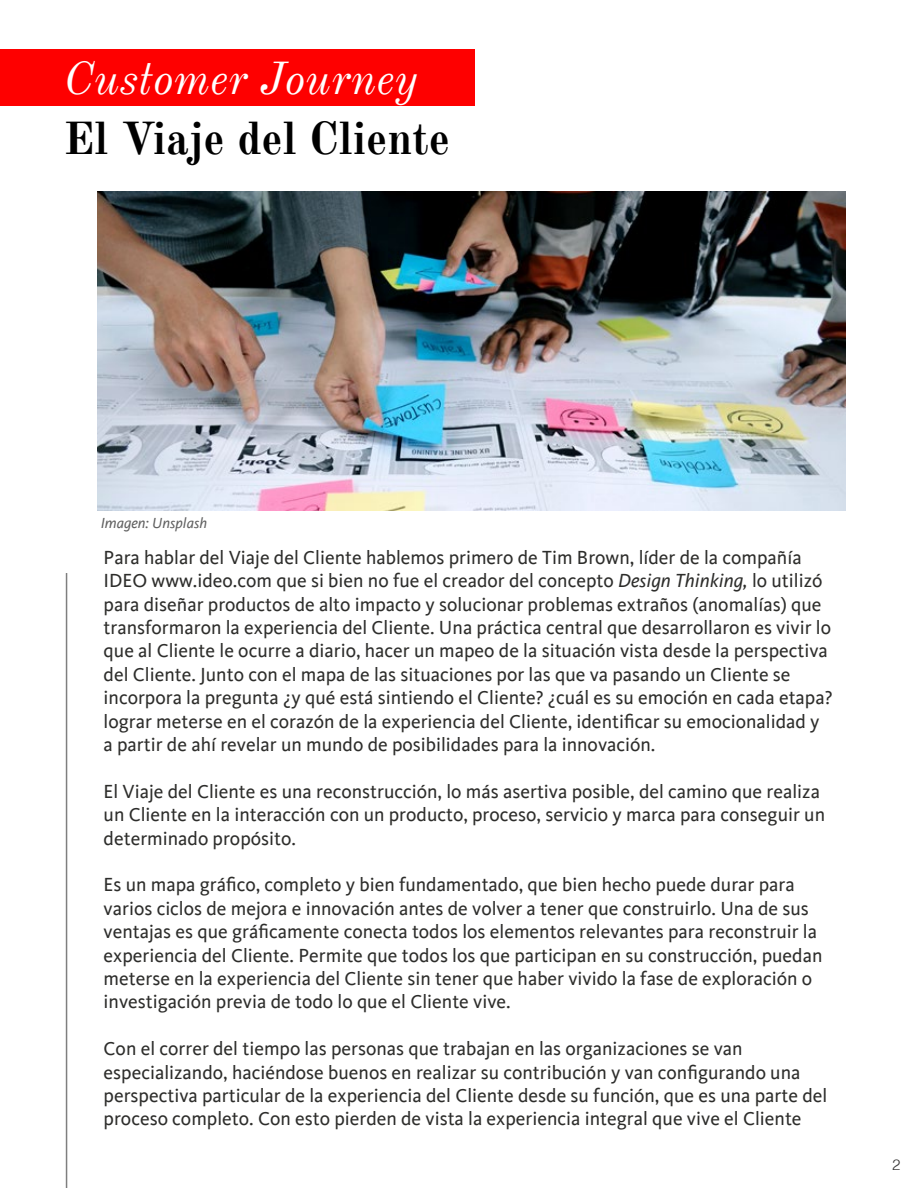
<style>
.page{position:relative;width:918px;height:1188px;background:#fff}
.page>*{position:absolute;margin:0;border:0;box-sizing:border-box;transform-origin:0 0}
.t1{font:700 45px "Old Standard TT";color:#000}
.t2{font:italic 45px "Old Standard TT";color:#fff}
.t3{font:19.5px/23.4px "Kievit";color:#2d2d2b}
.t4{font:italic 15px "Kievit";color:#606060}
.t5{font:300 15px "Helvetica";color:#353434}
.s1{font-style:italic}
</style>
<div class="page">
<div style="left:0;top:49px;width:475px;height:57px;background:#fe0000"></div>
<img style="left:97px;top:192px;width:748px;height:318px">
<hr style="left:66px;top:573px;width:1px;height:615px;background:#7f7f7f">
<h1 class="t2" style="left:64px;top:51px;width:356px">Customer Journey</h1>
<h1 class="t1" style="left:64px;top:111px;width:388px">El Viaje del Cliente</h1>
<p class="t4" style="left:101px;top:514px;width:108px">Imagen: Unsplash</p>
<p class="t3" style="left:104px;top:546px;width:730px">Para hablar del Viaje del Cliente hablemos primero de Tim Brown, líder de la compañía IDEO www.ideo.com que si bien no fue el creador del concepto <span class="s1">Design Thinking,</span> lo utilizó para diseñar productos de alto impacto y solucionar problemas extraños (anomalías) que transformaron la experiencia del Cliente. Una práctica central que desarrollaron es vivir lo que al Cliente le ocurre a diario, hacer un mapeo de la situación vista desde la perspectiva del Cliente. Junto con el mapa de las situaciones por las que va pasando un Cliente se incorpora la pregunta ¿y qué está sintiendo el Cliente? ¿cuál es su emoción en cada etapa? lograr meterse en el corazón de la experiencia del Cliente, identificar su emocionalidad y a partir de ahí revelar un mundo de posibilidades para la innovación.</p>
<p class="t3" style="left:104px;top:780px;width:723px">El Viaje del Cliente es una reconstrucción, lo más asertiva posible, del camino que realiza un Cliente en la interacción con un producto, proceso, servicio y marca para conseguir un determinado propósito.</p>
<p class="t3" style="left:104px;top:873px;width:720px">Es un mapa gráfico, completo y bien fundamentado, que bien hecho puede durar para varios ciclos de mejora e innovación antes de volver a tener que construirlo. Una de sus ventajas es que gráficamente conecta todos los elementos relevantes para reconstruir la experiencia del Cliente. Permite que todos los que participan en su construcción, puedan meterse en la experiencia del Cliente sin tener que haber vivido la fase de exploración o investigación previa de todo lo que el Cliente vive.</p>
<p class="t3" style="left:104px;top:1037px;width:725px">Con el correr del tiempo las personas que trabajan en las organizaciones se van especializando, haciéndose buenos en realizar su contribución y van configurando una perspectiva particular de la experiencia del Cliente desde su función, que es una parte del proceso completo. Con esto pierden de vista la experiencia integral que vive el Cliente</p>
<p class="t5" style="left:892px;top:1152px;width:10px">2</p>
</div>
